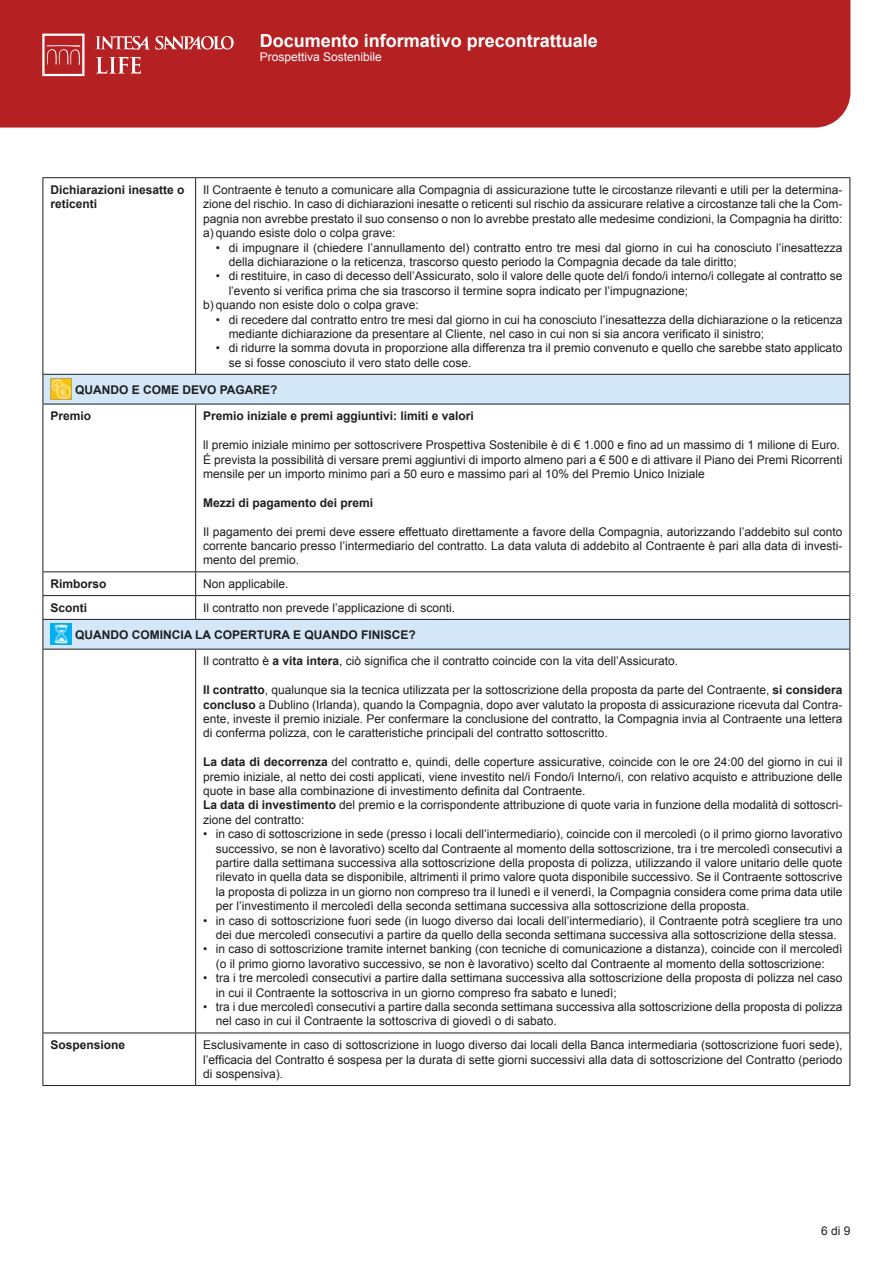
<style>
.page{position:relative;width:893px;height:1263px;background:#fff}
.page>*{position:absolute;margin:0;border:0;box-sizing:border-box;transform-origin:0 0}
.t1{font:18px "Arial Bold MT3";color:#fff}
.t2{font:12px/14.4px "Arial MT2";color:#1d1e1f}
.t3{font:12px/14.4px "Arial";color:#1d1e1f}
.t4{font:700 12px/14.4px "Arial";color:#1d1e1f}
.t5{font:12px "Arial MT3";color:#fff}
.s1{font-family:"Arial MT2"}
.s2{font-weight:700}
.s3{font-family:"Arial";font-weight:700}
</style>
<div class="page">
<div style="left:0;top:0;width:850px;height:128px;background:#b52123"></div>
<svg style="left:42px;top:34px;width:192px;height:42px;background:#c14648"></svg>
<svg style="left:44px;top:375px;width:805px;height:274px"></svg>
<hr style="left:43px;top:177px;width:153px;height:1px;background:#1d1e1f">
<hr style="left:43px;top:178px;width:1px;height:196px;background:#1d1e1f">
<hr style="left:196px;top:177px;width:654px;height:1px;background:#1d1e1f">
<hr style="left:195px;top:178px;width:1px;height:196px;background:#1d1e1f">
<hr style="left:849px;top:178px;width:1px;height:196px;background:#1d1e1f">
<hr style="left:43px;top:374px;width:153px;height:1px;background:#1d1e1f">
<svg style="left:43px;top:375px;width:1px;height:29px"></svg>
<hr style="left:196px;top:374px;width:654px;height:1px;background:#1d1e1f">
<svg style="left:849px;top:375px;width:1px;height:29px"></svg>
<hr style="left:43px;top:404px;width:153px;height:1px;background:#1d1e1f">
<hr style="left:43px;top:404px;width:1px;height:167px;background:#1d1e1f">
<hr style="left:196px;top:404px;width:654px;height:1px;background:#1d1e1f">
<hr style="left:195px;top:404px;width:1px;height:167px;background:#1d1e1f">
<hr style="left:849px;top:404px;width:1px;height:167px;background:#1d1e1f">
<hr style="left:43px;top:571px;width:153px;height:1px;background:#1d1e1f">
<hr style="left:196px;top:571px;width:654px;height:1px;background:#1d1e1f">
<hr style="left:43px;top:595px;width:153px;height:1px;background:#1d1e1f">
<hr style="left:196px;top:595px;width:654px;height:1px;background:#1d1e1f">
<svg style="left:195px;top:572px;width:1px;height:47px"></svg>
<hr style="left:43px;top:619px;width:153px;height:1px;background:#1d1e1f">
<svg style="left:43px;top:572px;width:1px;height:77px"></svg>
<hr style="left:196px;top:619px;width:654px;height:1px;background:#1d1e1f">
<svg style="left:849px;top:572px;width:1px;height:77px"></svg>
<hr style="left:43px;top:649px;width:153px;height:1px;background:#1d1e1f">
<hr style="left:43px;top:649px;width:1px;height:383px;background:#1d1e1f">
<hr style="left:196px;top:649px;width:654px;height:1px;background:#1d1e1f">
<hr style="left:195px;top:649px;width:1px;height:383px;background:#1d1e1f">
<hr style="left:849px;top:649px;width:1px;height:383px;background:#1d1e1f">
<hr style="left:43px;top:1032px;width:153px;height:1px;background:#1d1e1f">
<hr style="left:43px;top:1033px;width:1px;height:52px;background:#1d1e1f">
<hr style="left:196px;top:1032px;width:654px;height:1px;background:#1d1e1f">
<hr style="left:195px;top:1033px;width:1px;height:52px;background:#1d1e1f">
<hr style="left:849px;top:1033px;width:1px;height:52px;background:#1d1e1f">
<hr style="left:43px;top:1085px;width:153px;height:1px;background:#1d1e1f">
<hr style="left:196px;top:1085px;width:654px;height:1px;background:#1d1e1f">
<img style="left:50px;top:379px;width:22px;height:21px">
<img style="left:50px;top:624px;width:22px;height:21px">
<h1 class="t1" style="left:260px;top:29px;width:340px">Documento informativo precontrattuale</h1>
<p class="t5" style="left:260px;top:49px;width:124px">Prospettiva Sostenibile</p>
<p class="t4" style="left:50px;top:183px;width:136px">Dichiarazioni inesatte o reticenti</p>
<p class="t2" style="left:203px;top:183px;width:641px;text-align:justify">Il Contraente è tenuto a comunicare alla Compagnia di assicurazione tutte le circostanze rilevanti e utili per la determina&shy;zione del rischio. In caso di dichiarazioni inesatte o reticenti sul rischio da assicurare relative a circostanze tali che la Com&shy;pagnia non avrebbe prestato il suo consenso o non lo avrebbe prestato alle medesime condizioni, la Compagnia ha diritto: a) quando esiste dolo o colpa grave:</p>
<p class="t2" style="left:229px;top:240px;width:615px;text-indent:-13px">• di impugnare il (chiedere l’annullamento del) contratto entro tre mesi dal giorno in cui ha conosciuto l’inesattezza della dichiarazione o la reticenza, trascorso questo periodo la Compagnia decade da tale diritto;</p>
<p class="t2" style="left:216px;top:269px;width:628px">• di restituire, in caso di decesso dell’Assicurato, solo il valore delle quote del/i fondo/i interno/i collegate al contratto se</p>
<p class="t3" style="left:229px;top:283px;width:461px">l’evento si verifica prima che sia trascorso il termine sopra indicato per l’impugnazione;</p>
<p class="t2" style="left:203px;top:298px;width:217px">b) quando non esiste dolo o colpa grave:</p>
<p class="t2" style="left:216px;top:312px;width:628px">• di recedere dal contratto entro tre mesi dal giorno in cui ha conosciuto l’inesattezza della dichiarazione o la reticenza</p>
<p class="t3" style="left:229px;top:327px;width:537px">mediante dichiarazione da presentare al Cliente, nel caso in cui non si sia ancora verificato il sinistro;</p>
<p class="t2" style="left:229px;top:341px;width:615px;text-indent:-13px">• di ridurre la somma dovuta in proporzione alla differenza tra il premio convenuto e quello che sarebbe stato applicato se si fosse conosciuto il vero stato delle cose.</p>
<p class="t4" style="left:75px;top:383px;width:204px">QUANDO E COME DEVO PAGARE?</p>
<p class="t4" style="left:50px;top:409px;width:42px">Premio</p>
<p class="t4" style="left:203px;top:409px;width:272px">Premio iniziale e premi aggiuntivi: limiti e valori</p>
<p class="t3" style="left:203px;top:438px;width:638px">ll premio iniziale minimo per sottoscrivere Prospettiva Sostenibile è di € 1.000 e fino ad un massimo di 1 milione di Euro.</p>
<p class="t2" style="left:203px;top:452px;width:641px">É prevista la possibilità di versare premi aggiuntivi di importo almeno pari a € 500 e di attivare il Piano dei Premi Ricorrenti mensile per un importo minimo pari a 50 euro e massimo pari al 10% del Premio Unico Iniziale</p>
<p class="t4" style="left:203px;top:496px;width:172px">Mezzi di pagamento dei premi</p>
<p class="t2" style="left:203px;top:524px;width:641px;text-align:justify">Il pagamento dei premi deve essere effettuato direttamente a favore della Compagnia, autorizzando l’addebito sul conto corrente bancario presso l’intermediario del contratto. La data valuta di addebito al Contraente è pari alla data di investi&shy;mento del premio.</p>
<p class="t4" style="left:50px;top:577px;width:58px">Rimborso</p>
<p class="t3" style="left:203px;top:577px;width:87px">Non applicabile.</p>
<p class="t4" style="left:50px;top:601px;width:38px">Sconti</p>
<p class="t2" style="left:203px;top:601px;width:254px">Il contratto non prevede l’applicazione di sconti.</p>
<p class="t4" style="left:75px;top:628px;width:342px">QUANDO COMINCIA LA COPERTURA E QUANDO FINISCE?</p>
<p class="t3" style="left:203px;top:654px;width:476px"><span class="s1">Il contratto è</span> <span class="s2">a vita intera</span>, ciò significa che il contratto coincide con la vita dell’Assicurato.</p>
<p class="t2" style="left:203px;top:683px;width:641px;text-align:justify"><span class="s3">Il contratto</span>, qualunque sia la tecnica utilizzata per la sottoscrizione della proposta da parte del Contraente, <span class="s3">si considera concluso</span> a Dublino (Irlanda), quando la Compagnia, dopo aver valutato la proposta di assicurazione ricevuta dal Contra&shy;ente, investe il premio iniziale. Per confermare la conclusione del contratto, la Compagnia invia al Contraente una lettera di conferma polizza, con le caratteristiche principali del contratto sottoscritto.</p>
<p class="t2" style="left:203px;top:755px;width:641px"><span class="s3">La data di decorrenza</span> del contratto e, quindi, delle coperture assicurative, coincide con le ore 24:00 del giorno in cui il premio iniziale, al netto dei costi applicati, viene investito nel/i Fondo/i Interno/i, con relativo acquisto e attribuzione delle</p>
<p class="t3" style="left:203px;top:784px;width:384px">quote in base alla combinazione di investimento definita dal Contraente.</p>
<p class="t2" style="left:203px;top:798px;width:641px"><span class="s3">La data di investimento</span> del premio e la corrispondente attribuzione di quote varia in funzione della modalità di sottoscri&shy;zione del contratto:</p>
<p class="t2" style="left:216px;top:827px;width:628px;text-align:justify;text-indent:-13px">• in caso di sottoscrizione in sede (presso i locali dell’intermediario), coincide con il mercoledì (o il primo giorno lavorativo successivo, se non è lavorativo) scelto dal Contraente al momento della sottoscrizione, tra i tre mercoledì consecutivi a partire dalla settimana successiva alla sottoscrizione della proposta di polizza, utilizzando il valore unitario delle quote rilevato in quella data se disponibile, altrimenti il primo valore quota disponibile successivo. Se il Contraente sottoscrive la proposta di polizza in un giorno non compreso tra il lunedì e il venerdì, la Compagnia considera come prima data utile per l’investimento il mercoledì della seconda settimana successiva alla sottoscrizione della proposta.</p>
<p class="t2" style="left:216px;top:913px;width:628px;text-indent:-13px">• in caso di sottoscrizione fuori sede (in luogo diverso dai locali dell’intermediario), il Contraente potrà scegliere tra uno dei due mercoledì consecutivi a partire da quello della seconda settimana successiva alla sottoscrizione della stessa.</p>
<p class="t2" style="left:203px;top:942px;width:641px;text-align:center">• in caso di sottoscrizione tramite internet banking (con tecniche di comunicazione a distanza), coincide con il mercoledì (o il primo giorno lavorativo successivo, se non è lavorativo) scelto dal Contraente al momento della sottoscrizione:</p>
<p class="t2" style="left:216px;top:971px;width:628px;text-indent:-13px">• tra i tre mercoledì consecutivi a partire dalla settimana successiva alla sottoscrizione della proposta di polizza nel caso in cui il Contraente la sottoscriva in un giorno compreso fra sabato e lunedì;</p>
<p class="t2" style="left:216px;top:1000px;width:628px;text-indent:-13px">• tra i due mercoledì consecutivi a partire dalla seconda settimana successiva alla sottoscrizione della proposta di polizza nel caso in cui il Contraente la sottoscriva di giovedì o di sabato.</p>
<p class="t4" style="left:50px;top:1038px;width:76px">Sospensione</p>
<p class="t3" style="left:203px;top:1038px;width:641px">Esclusivamente in caso di sottoscrizione in luogo diverso dai locali della Banca intermediaria (sottoscrizione fuori sede), l’efficacia del Contratto é sospesa per la durata di sette giorni successivi alla data di sottoscrizione del Contratto (periodo</p>
<p class="t2" style="left:203px;top:1067px;width:82px">di sospensiva).</p>
<p class="t2" style="left:821px;top:1224px;width:31px">6 di 9</p>
</div>
